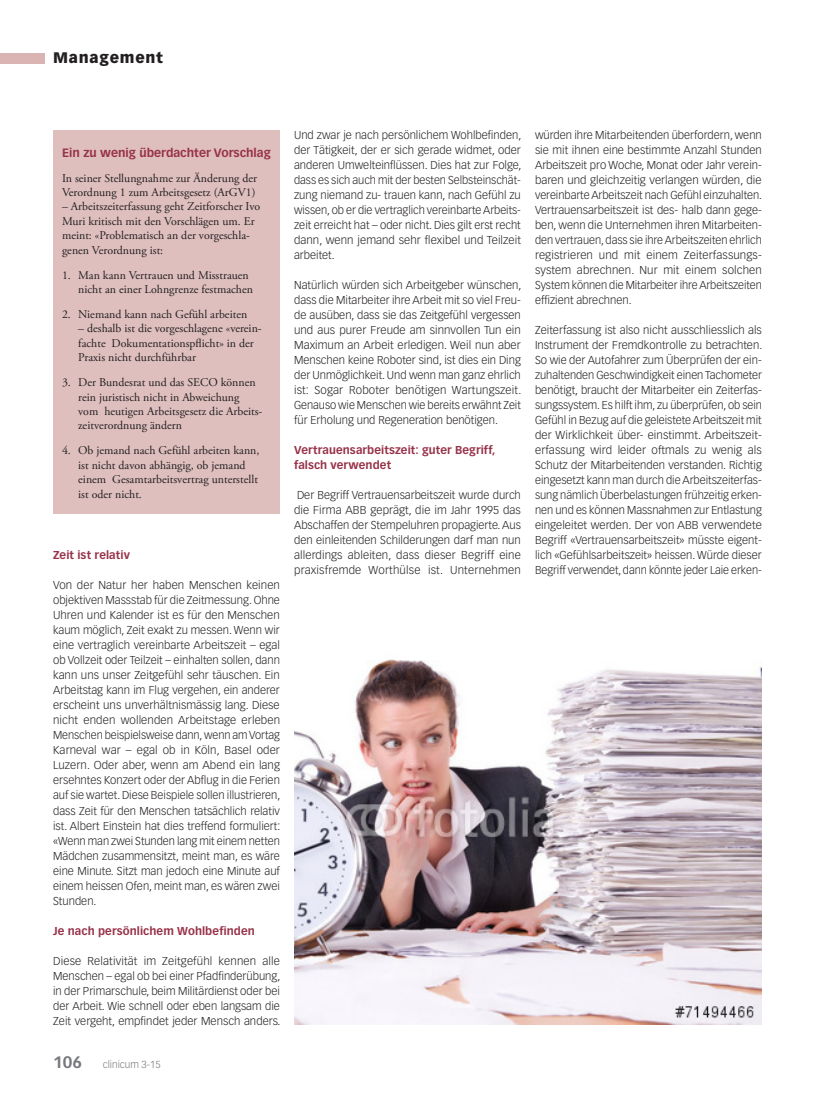
<style>
.page{position:relative;width:815px;height:1099px;background:#fff}
.page>*{position:absolute;margin:0;border:0;box-sizing:border-box;transform-origin:0 0}
.t1{font:900 15px "Vectora LT Std";letter-spacing:.05em;color:#231f20}
.t2{font:11.88px/14.4px "Adobe Garamond Pro";color:#231f20}
.t3{font:700 11.88px "Vectora LT Std";color:#983249}
.t4{font:300 11.25px/15px "Vectora LT Std";color:#231f20;text-align:justify}
.t5{font:700 11.25px/15px "Vectora LT Std";letter-spacing:.005em;color:#983249}
.t6{font:300 10px "Vectora LT Std";color:#76787b}
.s1{font-weight:700;font-size:16.25px}
</style>
<div class="page">
<div style="left:0;top:53px;width:45px;height:10px;background:#d9b4b3"></div>
<img style="left:294px;top:659px;width:468px;height:365px">
<div style="left:53px;top:130px;width:227px;height:384px;background:#debfbe"></div>
<h1 class="t1" style="left:53px;top:49px;width:111px">Management</h1>
<p class="t3" style="left:62px;top:145px;width:210px">Ein zu wenig überdachter Vorschlag</p>
<p class="t2" style="left:62px;top:171px;width:197px">In seiner Stellungnahme zur Änderung der<br>Verordnung 1 zum Arbeitsgesetz (ArGV1)</p>
<p class="t2" style="left:62px;top:200px;width:200px">– Arbeitszeiterfassung geht Zeitforscher Ivo Muri kritisch mit den Vorschlägen um. Er meint: «Problematisch an der vorgeschla&shy;genen Verordnung ist:</p>
<p class="t2" style="left:78px;top:268px;width:176px;text-indent:-16px">1. Man kann Vertrauen und Misstrauen nicht an einer Lohngrenze festmachen</p>
<p class="t2" style="left:62px;top:307px;width:187px">2. Niemand kann nach Gefühl arbeiten</p>
<p class="t2" style="left:78px;top:322px;width:185px">– deshalb ist die vorgeschlagene «verein&shy;fachte Dokumentationspflicht» in der<br>Praxis nicht durchführbar</p>
<p class="t2" style="left:78px;top:375px;width:186px;text-indent:-16px">3. Der Bundesrat und das SECO können rein juristisch nicht in Abweichung vom heutigen Arbeitsgesetz die Arbeits&shy;zeitverordnung ändern</p>
<p class="t2" style="left:78px;top:444px;width:183px;text-indent:-16px">4. Ob jemand nach Gefühl arbeiten kann, ist nicht davon abhängig, ob jemand einem Gesamtarbeitsvertrag unterstellt ist oder nicht.</p>
<p class="t5" style="left:53px;top:548px;width:78px">Zeit ist relativ</p>
<p class="t4" style="left:53px;top:578px;width:229px">Von der Natur her haben Menschen keinen objektiven Massstab für die Zeitmessung. Ohne Uhren und Kalender ist es für den Menschen kaum möglich, Zeit exakt zu messen. Wenn wir eine vertraglich vereinbarte Arbeitszeit – egal ob Vollzeit oder Teilzeit – einhalten sollen, dann kann uns unser Zeitgefühl sehr täuschen. Ein Arbeitstag kann im Flug vergehen, ein anderer erscheint uns unverhältnismässig lang. Diese nicht enden wollenden Arbeitstage erleben Menschen beispielsweise dann, wenn am Vortag Karneval war – egal ob in Köln, Basel oder Luzern. Oder aber, wenn am Abend ein lang ersehntes Konzert oder der Abflug in die Ferien auf sie wartet. Diese Beispiele sollen illustrieren, dass Zeit für den Menschen tatsächlich relativ ist. Albert Einstein hat dies treffend formuliert: «Wenn man zwei Stunden lang mit einem netten Mädchen zusammensitzt, meint man, es wäre eine Minute. Sitzt man jedoch eine Minute auf einem heissen Ofen, meint man, es wären zwei Stunden.</p>
<p class="t5" style="left:53px;top:923px;width:203px">Je nach persönlichem Wohlbefinden</p>
<p class="t4" style="left:53px;top:953px;width:229px">Diese Relativität im Zeitgefühl kennen alle Menschen – egal ob bei einer Pfadfinderübung, in der Primarschule, beim Militärdienst oder bei der Arbeit. Wie schnell oder eben langsam die Zeit vergeht, empfindet jeder Mensch anders.</p>
<p class="t6" style="left:53px;top:1058px;width:109px"><span class="s1">106</span> clinicum 3-15</p>
<p class="t4" style="left:294px;top:128px;width:229px">Und zwar je nach persönlichem Wohlbefinden, der Tätigkeit, der er sich gerade widmet, oder anderen Umwelteinflüssen. Dies hat zur Folge, dass es sich auch mit der besten Selbsteinschät&shy;zung niemand zu- trauen kann, nach Gefühl zu wissen, ob er die vertraglich vereinbarte Arbeits&shy;zeit erreicht hat – oder nicht. Dies gilt erst recht dann, wenn jemand sehr flexibel und Teilzeit arbeitet.</p>
<p class="t4" style="left:294px;top:278px;width:229px">Natürlich würden sich Arbeitgeber wünschen, dass die Mitarbeiter ihre Arbeit mit so viel Freu&shy;de ausüben, dass sie das Zeitgefühl vergessen und aus purer Freude am sinnvollen Tun ein Maximum an Arbeit erledigen. Weil nun aber Menschen keine Roboter sind, ist dies ein Ding der Unmöglichkeit. Und wenn man ganz ehrlich ist: Sogar Roboter benötigen Wartungszeit.<br>Genauso wie Menschen wie bereits erwähnt Zeit für Erholung und Regeneration benötigen.</p>
<p class="t5" style="left:294px;top:443px;width:203px">Vertrauensarbeitszeit: guter Begriff, falsch verwendet</p>
<p class="t4" style="left:294px;top:488px;width:228px">Der Begriff Vertrauensarbeitszeit wurde durch die Firma ABB geprägt, die im Jahr 1995 das Abschaffen der Stempeluhren propagierte. Aus den einleitenden Schilderungen darf man nun allerdings ableiten, dass dieser Begriff eine praxisfremde Worthülse ist. Unternehmen</p>
<p class="t4" style="left:535px;top:128px;width:229px;text-align:left">würden ihre Mitarbeitenden überfordern, wenn sie mit ihnen eine bestimmte Anzahl Stunden Arbeitszeit pro Woche, Monat oder Jahr verein&shy;baren und gleichzeitig verlangen würden, die vereinbarte Arbeitszeit nach Gefühl einzuhalten.<br>Vertrauensarbeitszeit ist des- halb dann gege&shy;ben, wenn die Unternehmen ihren Mitarbeiten&shy;den vertrauen, dass sie ihre Arbeitszeiten ehrlich registrieren und mit einem Zeiterfassungs&shy;system abrechnen. Nur mit einem solchen System können die Mitarbeiter ihre Arbeitszeiten effizient abrechnen.</p>
<p class="t4" style="left:535px;top:323px;width:229px;text-align:left">Zeiterfassung ist also nicht ausschliesslich als Instrument der Fremdkontrolle zu betrachten.<br>So wie der Autofahrer zum Überprüfen der ein&shy;zuhaltenden Geschwindigkeit einen Tachometer benötigt, braucht der Mitarbeiter ein Zeiterfas&shy;sungssystem. Es hilft ihm, zu überprüfen, ob sein Gefühl in Bezug auf die geleistete Arbeitszeit mit der Wirklichkeit über- einstimmt. Arbeitszeit&shy;erfassung wird leider oftmals zu wenig als Schutz der Mitarbeitenden verstanden. Richtig eingesetzt kann man durch die Arbeitszeiterfas&shy;sung nämlich Überbelastungen frühzeitig erken&shy;nen und es können Massnahmen zur Entlastung eingeleitet werden. Der von ABB verwendete Begriff «Vertrauensarbeitszeit» müsste eigent&shy;lich «Gefühlsarbeitszeit» heissen. Würde dieser Begriff verwendet, dann könnte jeder Laie erken-</p>
</div>
